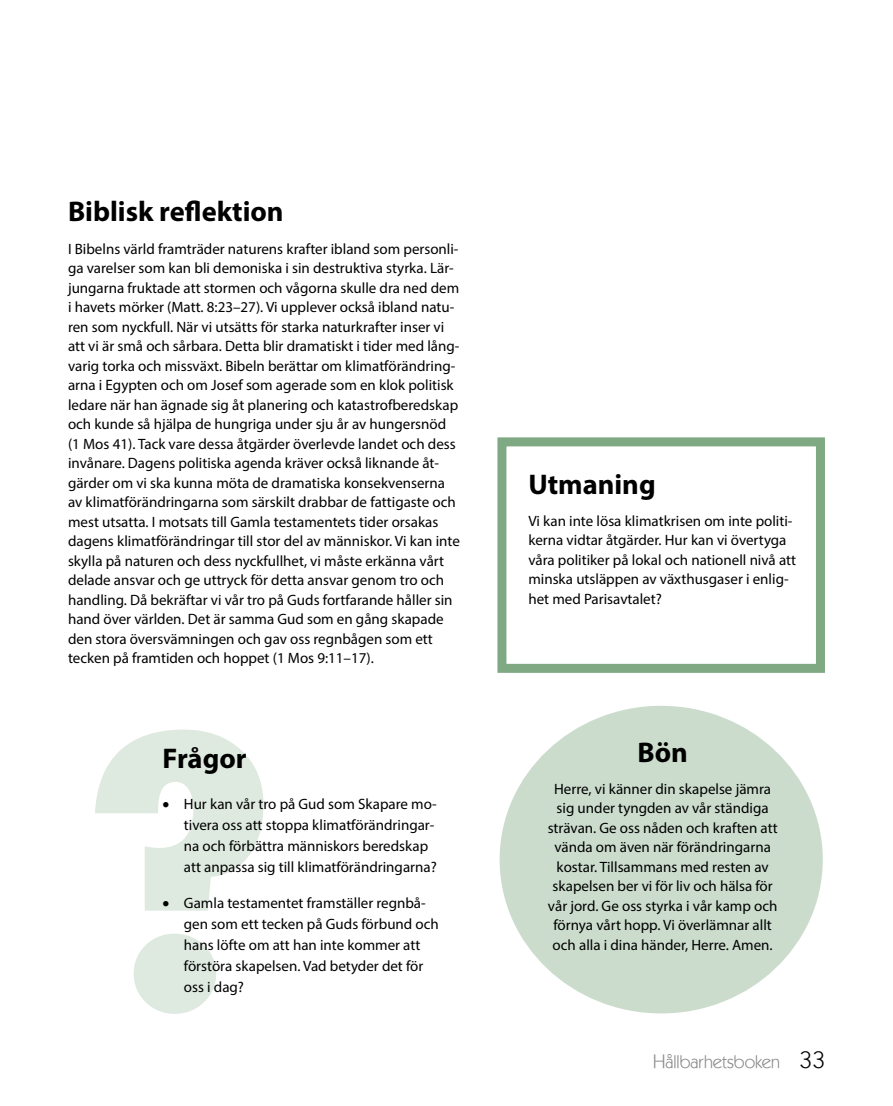
<style>
.page{position:relative;width:893px;height:1106px;background:#fff}
.page>*{position:absolute;margin:0;border:0;box-sizing:border-box;transform-origin:0 0}
.t1{font:700 28.5px "Myriad Pro";color:#000}
.t2{font:18px "Kabel IT Cby BT";color:#898a8c}
.t3{font:15px/19.5px "Myriad Pro";color:#000}
.s1{font-size:19.5px}
.s2{font-size:24px;color:#000}
</style>
<div class="page">
<div style="left:500px;top:705px;width:323px;height:308px;background:#cbdccd;border-radius:50%"></div>
<svg style="left:95px;top:729px;width:168px;height:284px"></svg>
<h1 class="t1" style="left:68px;top:193px;width:217px">Biblisk reflektion</h1>
<p class="t3" style="left:68px;top:238px;width:393px">I Bibelns värld framträder naturens krafter ibland som personli&shy;ga varelser som kan bli demoniska i sin destruktiva styrka. Lär&shy;jungarna fruktade att stormen och vågorna skulle dra ned dem i havets mörker (Matt. 8:23–27). Vi upplever också ibland natu&shy;ren som nyckfull. När vi utsätts för starka naturkrafter inser vi att vi är små och sårbara. Detta blir dramatiskt i tider med lång&shy;varig torka och missväxt. Bibeln berättar om klimatförändring&shy;arna i Egypten och om Josef som agerade som en klok politisk ledare när han ägnade sig åt planering och katastrofberedskap och kunde så hjälpa de hungriga under sju år av hungersnöd (1 Mos 41). Tack vare dessa åtgärder överlevde landet och dess invånare. Dagens politiska agenda kräver också liknande åt&shy;gärder om vi ska kunna möta de dramatiska konsekvenserna av klimatförändringarna som särskilt drabbar de fattigaste och mest utsatta. I motsats till Gamla testamentets tider orsakas dagens klimatförändringar till stor del av människor. Vi kan inte skylla på naturen och dess nyckfullhet, vi måste erkänna vårt delade ansvar och ge uttryck för detta ansvar genom tro och handling. Då bekräftar vi vår tro på Guds fortfarande håller sin hand över världen. Det är samma Gud som en gång skapade den stora översvämningen och gav oss regnbågen som ett tecken på framtiden och hoppet (1 Mos 9:11–17).</p>
<h1 class="t1" style="left:163px;top:739px;width:85px">Frågor</h1>
<p class="t3" style="left:184px;top:793px;width:254px;line-height:21px;text-indent:-21px">• Hur kan vår tro på Gud som Skapare mo&shy;tivera oss att stoppa klimatförändringar&shy;na och förbättra människors beredskap att anpassa sig till klimatförändringarna?</p>
<p class="t3" style="left:184px;top:892px;width:256px;line-height:21px;text-indent:-21px">• Gamla testamentet framställer regnbå&shy;gen som ett tecken på Guds förbund och hans löfte om att han inte kommer att förstöra skapelsen. Vad betyder det för oss i dag?</p>
<h1 class="t1" style="left:528px;top:465px;width:129px">Utmaning</h1>
<p class="t3" style="left:528px;top:511px;width:269px">Vi kan inte lösa klimatkrisen om inte politi&shy;kerna vidtar åtgärder. Hur kan vi övertyga våra politiker på lokal och nationell nivå att minska utsläppen av växthusgaser i enlig&shy;het med Parisavtalet?</p>
<h1 class="t1" style="left:637px;top:733px;width:52px">Bön</h1>
<p class="t3" style="left:548px;top:778px;width:231px;text-align:center">Herre, vi känner din skapelse jämra sig under tyngden av vår ständiga strävan. Ge oss nåden och kraften att vända om även när förändringarna kostar. Tillsammans med resten av skapelsen ber vi för liv och hälsa för vår jord. Ge oss styrka i vår kamp och förnya vårt hopp. Vi överlämnar allt och alla i dina händer, Herre. Amen.</p>
<p class="t2" style="left:653px;top:1050px;width:174px"><span class="s1">H</span>ållbarhetsboken <span class="s2">33</span></p>
</div>
